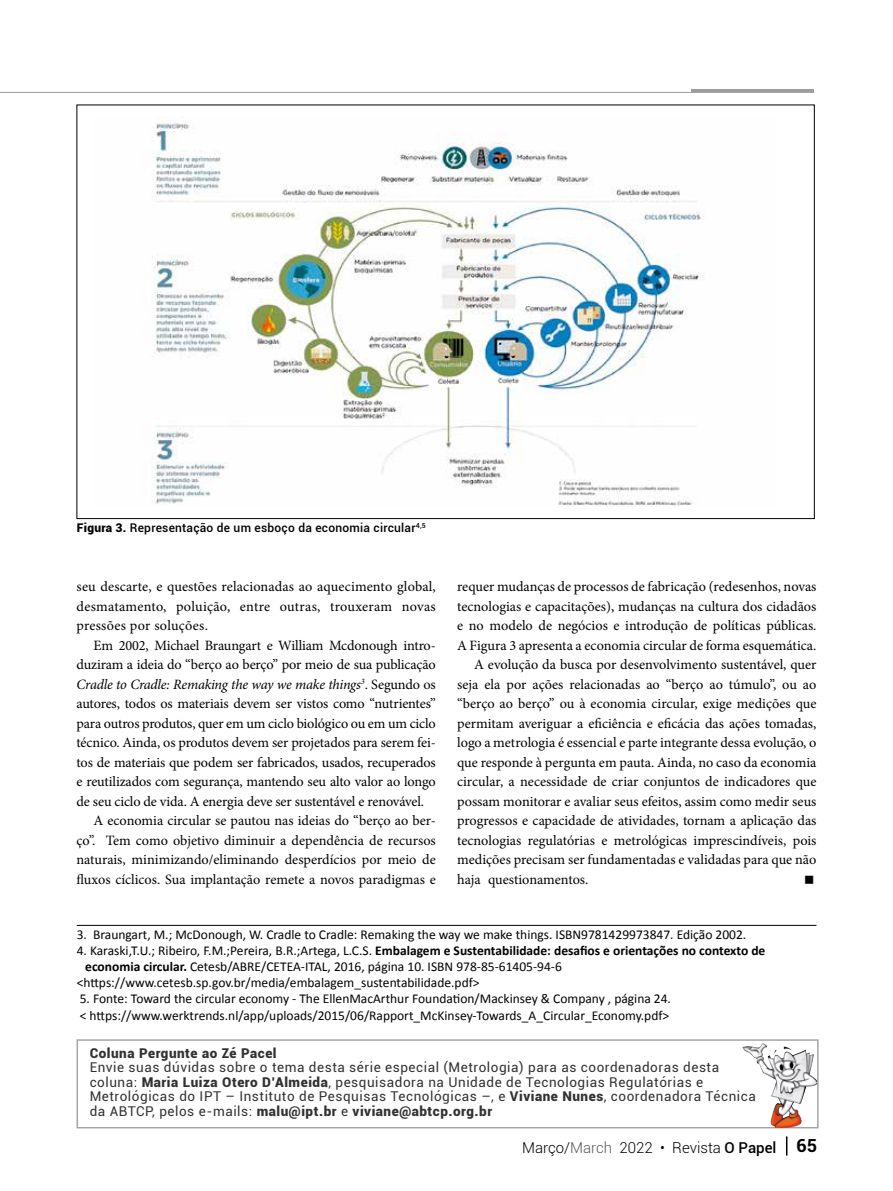
<style>
.page{position:relative;width:893px;height:1191px;background:#fff}
.page>*{position:absolute;margin:0;border:0;box-sizing:border-box;transform-origin:0 0}
.t1{font:300 15px "Roboto";color:#000}
.t2{font:14.25px/19.5px "Minion Pro";letter-spacing:-.005em;color:#000;text-align:justify}
.t3{font:italic 14.25px "Minion Pro";letter-spacing:-.02em;color:#000}
.t4{font:13.5px/16.2px "Calibri";color:#000}
.t5{font:13.5px/14.4px "Roboto";letter-spacing:.04em;color:#323232}
.t6{font:700 13.5px "Calibri";color:#000}
.t7{font:900 13.5px "Roboto";letter-spacing:.04em;color:#323232}
.t8{font:500 12px "Roboto";letter-spacing:.02em;color:#000}
.s1{font-weight:900}
.s2{font-style:normal}
.s3{font-weight:400}
.s4{font-weight:700}
.s5{color:#575756}
.s6{font-weight:500}
.s7{font-weight:700;font-size:18px}
</style>
<div class="page">
<svg style="left:786px;top:1136px;width:1px;height:19px"></svg>
<hr style="left:691px;top:90px;width:123px;height:2px;background:#9d9d9c">
<hr style="left:0;top:92px;width:814px;height:1px;background:#9d9d9c">
<img style="left:742px;top:1043px;width:31px;height:35px">
<hr style="left:77px;top:925px;width:739px;height:1px;background:#000">
<img style="left:152px;top:117px;width:553px;height:389px">
<p class="t8" style="left:77px;top:519px;width:350px"><span class="s1">Figura 3.</span> Representação de um esboço da economia circular<sup>4,5</sup></p>
<p class="t2" style="left:77px;top:577px;width:361px">seu descarte, e questões relacionadas ao aquecimento global, desmatamento, poluição, entre outras, trouxeram novas pressões por soluções.</p>
<p class="t2" style="left:94px;top:635px;width:344px">Em 2002, Michael Braungart e William Mcdonough intro-</p>
<p class="t2" style="left:77px;top:655px;width:361px">duziram a ideia do “berço ao berço” por meio de sua publicação</p>
<p class="t3" style="left:77px;top:674px;width:361px">Cradle to Cradle: Remaking the way we make things<sup>3</sup><span class="s2">. Segundo os</span></p>
<p class="t2" style="left:77px;top:694px;width:361px">autores, todos os materiais devem ser vistos como “nutrientes”</p>
<p class="t2" style="left:77px;top:713px;width:361px">para outros produtos, quer em um ciclo biológico ou em um ciclo</p>
<p class="t2" style="left:77px;top:733px;width:361px">técnico. Ainda, os produtos devem ser projetados para serem fei-</p>
<p class="t2" style="left:77px;top:752px;width:361px">tos de materiais que podem ser fabricados, usados, recuperados</p>
<p class="t2" style="left:77px;top:772px;width:361px">e reutilizados com segurança, mantendo seu alto valor ao longo</p>
<p class="t2" style="left:77px;top:791px;width:349px">de seu ciclo de vida. A energia deve ser sustentável e renovável.</p>
<p class="t2" style="left:94px;top:811px;width:344px">A economia circular se pautou nas ideias do “berço ao ber-</p>
<p class="t2" style="left:77px;top:830px;width:361px">ço”. Tem como objetivo diminuir a dependência de recursos</p>
<p class="t2" style="left:77px;top:850px;width:361px">naturais, minimizando/eliminando desperdícios por meio de</p>
<p class="t2" style="left:77px;top:869px;width:361px">fluxos cíclicos. Sua implantação remete a novos paradigmas e</p>
<p class="t2" style="left:457px;top:577px;width:361px">requer mudanças de processos de fabricação (redesenhos, novas</p>
<p class="t2" style="left:457px;top:596px;width:361px">tecnologias e capacitações), mudanças na cultura dos cidadãos</p>
<p class="t2" style="left:457px;top:616px;width:361px">e no modelo de negócios e introdução de políticas públicas.</p>
<p class="t2" style="left:457px;top:635px;width:361px">A Figura 3 apresenta a economia circular de forma esquemática.</p>
<p class="t2" style="left:474px;top:655px;width:344px">A evolução da busca por desenvolvimento sustentável, quer</p>
<p class="t2" style="left:457px;top:674px;width:361px">seja ela por ações relacionadas ao “berço ao túmulo”, ou ao</p>
<p class="t2" style="left:457px;top:694px;width:361px">“berço ao berço” ou à economia circular, exige medições que</p>
<p class="t2" style="left:457px;top:713px;width:361px">permitam averiguar a eficiência e eficácia das ações tomadas,</p>
<p class="t2" style="left:457px;top:733px;width:361px">logo a metrologia é essencial e parte integrante dessa evolução, o</p>
<p class="t2" style="left:457px;top:752px;width:361px">que responde à pergunta em pauta. Ainda, no caso da economia</p>
<p class="t2" style="left:457px;top:772px;width:361px">circular, a necessidade de criar conjuntos de indicadores que</p>
<p class="t2" style="left:457px;top:791px;width:361px">possam monitorar e avaliar seus efeitos, assim como medir seus</p>
<p class="t2" style="left:457px;top:811px;width:361px">progressos e capacidade de atividades, tornam a aplicação das</p>
<p class="t2" style="left:457px;top:830px;width:361px">tecnologias regulatórias e metrológicas imprescindíveis, pois</p>
<p class="t2" style="left:457px;top:850px;width:361px">medições precisam ser fundamentadas e validadas para que não</p>
<p class="t2" style="left:457px;top:869px;width:133px">haja questionamentos.</p>
<p class="t4" style="left:77px;top:925px;width:671px">3. Braungart, M.; McDonough, W. Cradle to Cradle: Remaking the way we make things. ISBN9781429973847. Edição 2002.</p>
<p class="t6" style="left:77px;top:942px;width:690px"><span class="s3">4. Karaski,T.U.; Ribeiro, F.M.;Pereira, B.R.;Artega, L.C.S.</span> Embalagem e Sustentabilidade: desafios e orientações no contexto de</p>
<p class="t4" style="left:85px;top:957px;width:478px"><span class="s4">economia circular.</span> Cetesb/ABRE/CETEA-ITAL, 2016, página 10. ISBN 978-85-61405-94-6</p>
<p class="t4" style="left:77px;top:974px;width:404px">&lt;https://www.cetesb.sp.gov.br/media/embalagem_sustentabilidade.pdf&gt;</p>
<p class="t4" style="left:80px;top:990px;width:593px">5. Fonte: Toward the circular economy - The EllenMacArthur Foundation/Mackinsey &amp; Company , página 24. &lt; https://www.werktrends.nl/app/uploads/2015/06/Rapport_McKinsey-Towards_A_Circular_Economy.pdf&gt;</p>
<p class="t7" style="left:90px;top:1043px;width:188px">Coluna Pergunte ao Zé Pacel</p>
<p class="t5" style="left:90px;top:1059px;width:668px">Envie suas dúvidas sobre o tema desta série especial (Metrologia) para as coordenadoras desta coluna: <span class="s1">Maria Luiza Otero D’Almeida</span>, pesquisadora na Unidade de Tecnologias Regulatórias e Metrológicas do IPT – Instituto de Pesquisas Tecnológicas –, e <span class="s1">Viviane Nunes</span>, coordenadora Técnica da ABTCP, pelos e-mails: <span class="s1">malu@ipt.br</span> e <span class="s1">viviane@abtcp.org.br</span></p>
<p class="t1" style="left:522px;top:1137px;width:296px">Março/<span class="s5">March</span> 2022 • Revista <span class="s6">O Papel</span> <span class="s7">65</span></p>
</div>
